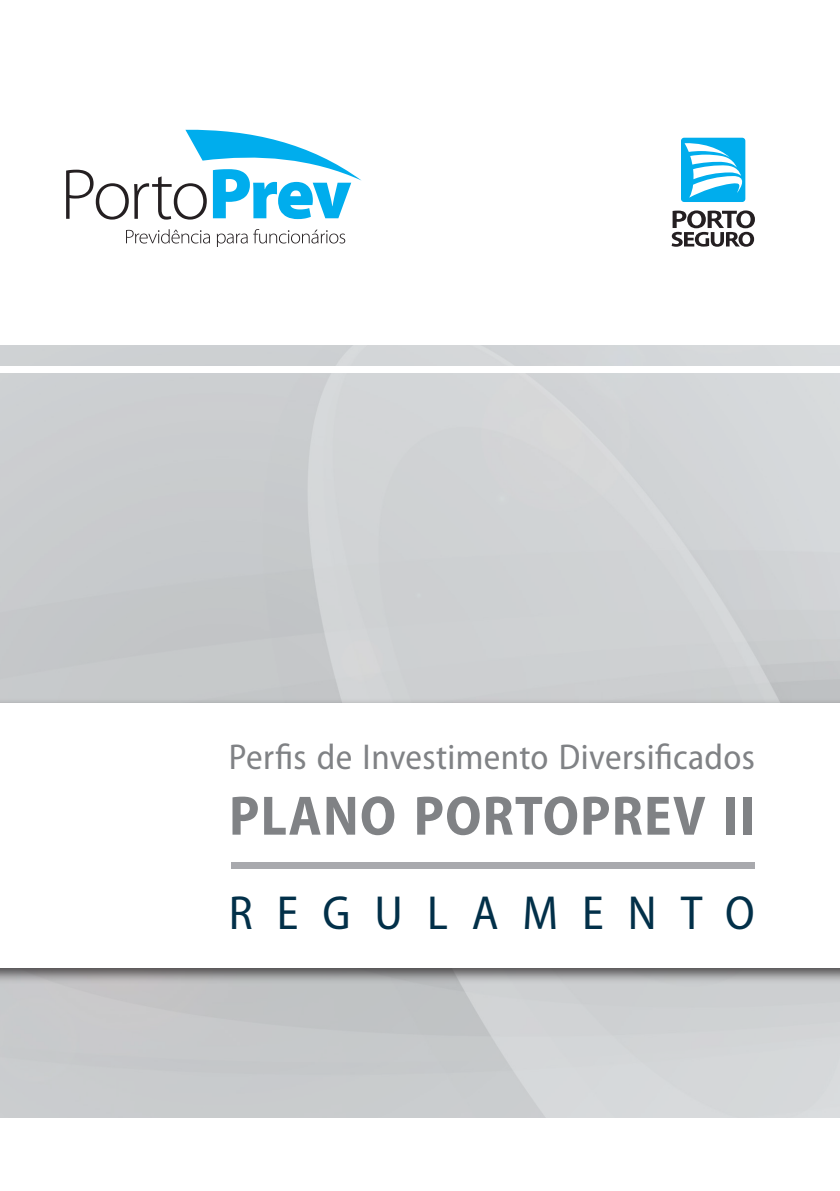
<style>
.page{position:relative;width:840px;height:1191px;background:#fff}
.page>*{position:absolute;margin:0;border:0;box-sizing:border-box;transform-origin:0 0}
.t1{font:700 semi-condensed 56px "Myriad Pro";letter-spacing:.02em;color:#808285}
.t2{font:semi-condensed 48px "Myriad Pro";letter-spacing:.5em;color:#023049}
.t3{font:semi-condensed 36px "Myriad Pro";letter-spacing:.01em;color:#808285}
</style>
<div class="page">
<div style="left:0;top:697px;width:839px;height:287px;background:#231f20;opacity:.75"></div>
<div style="left:0;top:703px;width:839px;height:264px;background:#fff"></div>
<svg style="left:66px;top:130px;width:295px;height:90px"></svg>
<svg style="left:126px;top:229px;width:219px;height:17px"></svg>
<div style="left:680px;top:138px;width:65px;height:64px;background:#00aded;border-radius:3px"></div>
<svg style="left:684px;top:142px;width:62px;height:56px"></svg>
<svg style="left:671px;top:210px;width:83px;height:36px"></svg>
<div style="left:231px;top:862px;width:523px;height:6px;background:#a8a9ad"></div>
<p class="t3" style="left:229px;top:734px;width:527px">Perfis de Investimento Diversificados</p>
<p class="t1" style="left:229px;top:779px;width:527px">PLANO PORTOPREV II</p>
<p class="t2" style="left:229px;top:883px;width:527px">REGULAMENTO</p>
</div>
